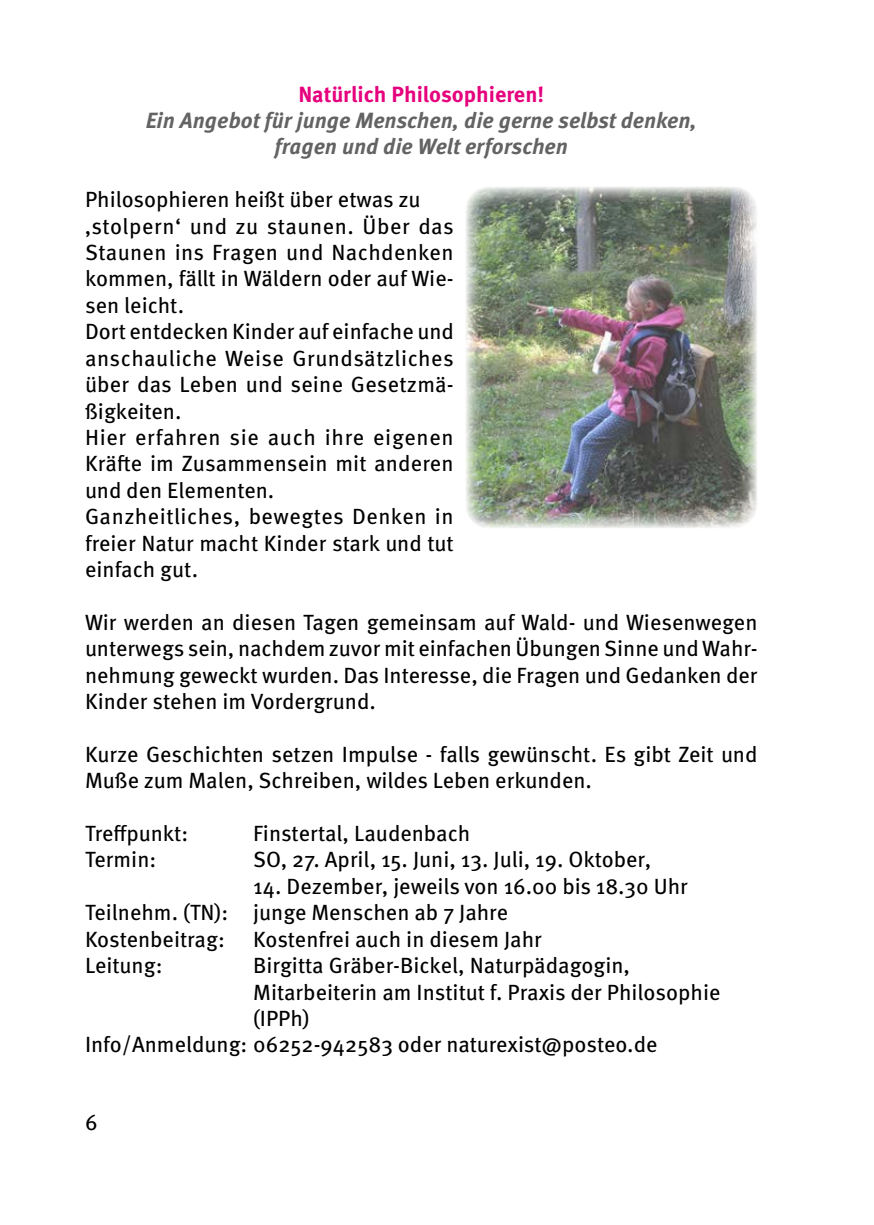
<style>
.page{position:relative;width:874px;height:1225px;background:#fff}
.page>*{position:absolute;margin:0;border:0;box-sizing:border-box;transform-origin:0 0}
.t1{font:22px/26.4px "Meta Pro";color:#000}
.t2{font:italic 700 22px/26.4px "Meta Pro";color:#646363;text-align:center}
.t3{font:700 22px "Meta Pro";color:#e6007d}
</style>
<div class="page">
<img style="left:466px;top:187px;width:291px;height:341px">
<p class="t3" style="left:298px;top:77px;width:247px">Natürlich Philosophieren!</p>
<p class="t2" style="left:146px;top:106px;width:552px">Ein Angebot für junge Menschen, die gerne selbst denken, fragen und die Welt erforschen</p>
<p class="t1" style="left:85px;top:185px;width:370px">Philosophieren heißt über etwas zu ‚stolpern‘ und zu staunen. Über das<br>Staunen ins Fragen und Nachdenken kommen, fällt in Wäldern oder auf Wie&shy;sen leicht.<br>Dort entdecken Kinder auf einfache und anschauliche Weise Grundsätzliches über das Leben und seine Gesetzmä&shy;ßigkeiten.<br>Hier erfahren sie auch ihre eigenen<br>Kräfte im Zusammensein mit anderen und den Elementen.<br>Ganzheitliches, bewegtes Denken in freier Natur macht Kinder stark und tut einfach gut.</p>
<p class="t1" style="left:85px;top:607px;width:673px;text-align:justify">Wir werden an diesen Tagen gemeinsam auf Wald- und Wiesenwegen unterwegs sein, nachdem zuvor mit einfachen Übungen Sinne und Wahr&shy;nehmung geweckt wurden. Das Interesse, die Fragen und Gedanken der Kinder stehen im Vordergrund.</p>
<p class="t1" style="left:85px;top:739px;width:673px">Kurze Geschichten setzen Impulse - falls gewünscht. Es gibt Zeit und<br>Muße zum Malen, Schreiben, wildes Leben erkunden.</p>
<p class="t1" style="left:85px;top:818px;width:105px">Treffpunkt:</p>
<p class="t1" style="left:253px;top:818px;width:218px">Finstertal, Laudenbach</p>
<p class="t1" style="left:85px;top:845px;width:73px">Termin:</p>
<p class="t1" style="left:253px;top:845px;width:399px">SO, 27. April, 15. Juni, 13. Juli, 19. Oktober,</p>
<p class="t1" style="left:85px;top:871px;width:604px;text-indent:168px">14. Dezember, jeweils von 16.00 bis 18.30 Uhr<br>Teilnehm. (TN): junge Menschen ab 7 Jahre<br>Kostenbeitrag:</p>
<p class="t1" style="left:253px;top:924px;width:290px">Kostenfrei auch in diesem Jahr</p>
<p class="t1" style="left:85px;top:950px;width:79px">Leitung:</p>
<p class="t1" style="left:253px;top:950px;width:378px">Birgitta Gräber-Bickel, Naturpädagogin,</p>
<p class="t1" style="left:253px;top:977px;width:468px">Mitarbeiterin am Institut f. Praxis der Philosophie</p>
<p class="t1" style="left:253px;top:1003px;width:58px">(IPPh)</p>
<p class="t1" style="left:85px;top:1030px;width:573px">Info/Anmeldung: 06252-942583 oder naturexist@posteo.de</p>
<p class="t1" style="left:85px;top:1107px;width:14px">6</p>
</div>
